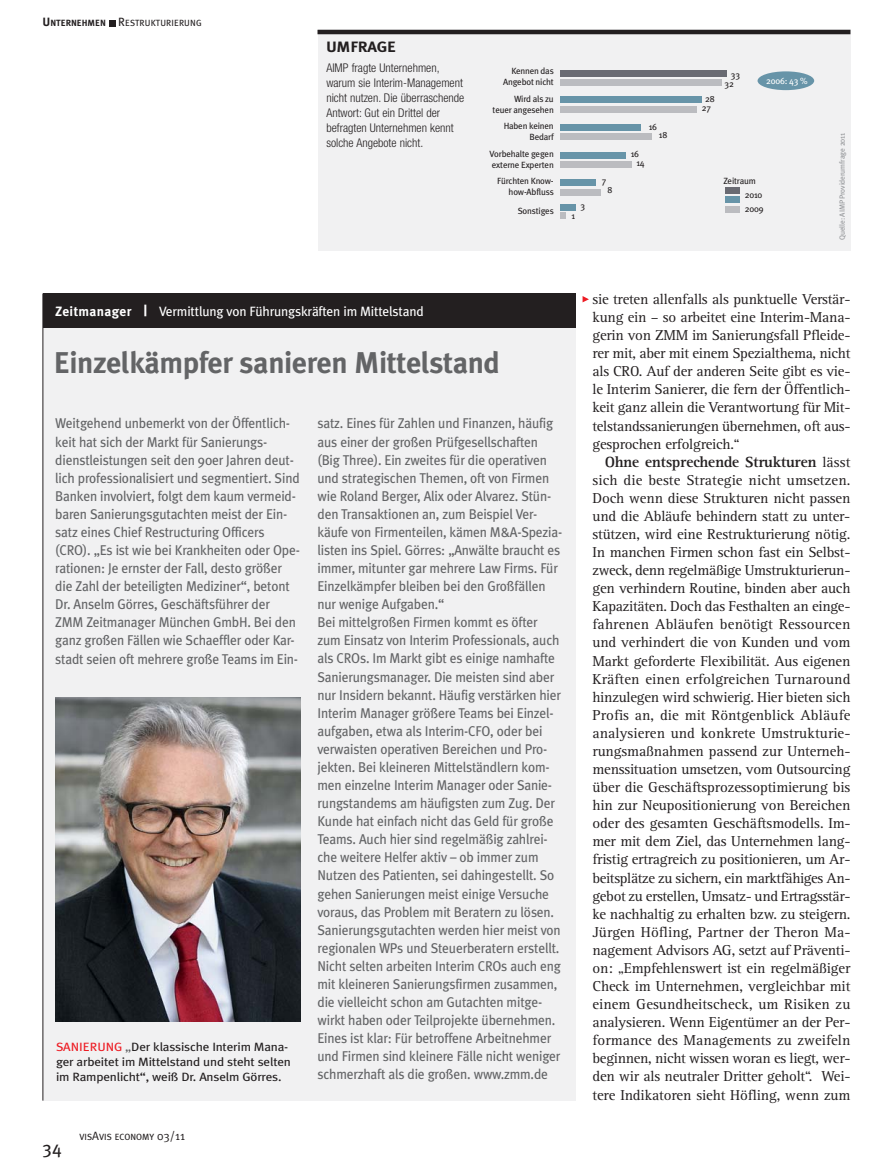
<style>
.page{position:relative;width:893px;height:1174px;background:#fff}
.page>*{position:absolute;margin:0;border:0;box-sizing:border-box;transform-origin:0 0}
.t1{font:700 30px "Meta Plus";letter-spacing:-.015em;color:#636466}
.t2{font:18px "Meta Plus";color:#231f20}
.t3{font:700 15px "Meta Plus";letter-spacing:-.015em;color:#231f20;scale:1.1 1}
.t4{font:14.85px/18.1px "Rotis Serif Std";letter-spacing:-.015em;color:#231f20;text-align:justify}
.t5{font:14.85px "Rotis Serif Std Bold VISAVIS";letter-spacing:.005em;color:#231f20}
.t6{font:14.1px/18px "Meta Plus";letter-spacing:-.015em;color:#636466;scale:.95 1}
.t7{font:13.5px "Meta Plus";letter-spacing:-.015em;color:#fff}
.t8{font:300 condensed 12px/15px "Helvetica Neue LT Std";color:#231f20}
.t9{font:12px/15px "Meta Plus";letter-spacing:-.015em;color:#231f20;scale:1.1 1}
.t10{font:9px/10.8px "Meta Plus";letter-spacing:-.02em;color:#231f20;text-align:right}
.t11{font:9px "Meta Plus";letter-spacing:.005em;color:#231f20}
.t12{font:9px "Meta Plus";color:#231f20}
.t13{font:9px "Meta Plus";letter-spacing:-.02em;color:#fff}
.t14{font:7.5px "Meta Plus";letter-spacing:-.015em;color:#939598}
.s1{font-weight:700;font-size:12px}
.s2{font-weight:700}
.s3{font-size:12px}
.s4{font-family:"Meta";font-weight:700;font-size:15px}
.s5{color:#ed1c24}
.s6{color:#636466}
.s7{font-family:"Meta Plus Normal";font-size:12px}
.s8{font-family:"Rotis Serif Std"}
</style>
<div class="page">
<div style="left:318px;top:30px;width:532px;height:221px;background:#f1f1f2"></div>
<hr style="left:317px;top:30px;width:533px;height:4px;background:#231f20">
<svg style="left:583px;top:296px;width:6px;height:6px"></svg>
<div style="left:43px;top:293px;width:532px;height:807px;background:#f1f1f2"></div>
<div style="left:43px;top:293px;width:532px;height:34px;background:#231f20"></div>
<hr style="left:43px;top:293px;width:1px;height:807px;background:#231f20">
<img style="left:55px;top:697px;width:245px;height:324px">
<div style="left:725px;top:187px;width:15px;height:7px;background:#696a72"></div>
<div style="left:560px;top:71px;width:166px;height:6px;background:#696a72"></div>
<div style="left:560px;top:79px;width:162px;height:6px;background:#bbbcc0"></div>
<div style="left:725px;top:196px;width:15px;height:7px;background:#6794a8"></div>
<div style="left:560px;top:96px;width:141px;height:7px;background:#6794a8"></div>
<div style="left:560px;top:106px;width:136px;height:7px;background:#bbbcc0"></div>
<div style="left:725px;top:206px;width:15px;height:6px;background:#bbbcc0"></div>
<div style="left:560px;top:124px;width:81px;height:6px;background:#6794a8"></div>
<div style="left:560px;top:134px;width:91px;height:6px;background:#bbbcc0"></div>
<div style="left:560px;top:152px;width:66px;height:6px;background:#6794a8"></div>
<div style="left:560px;top:162px;width:71px;height:6px;background:#bbbcc0"></div>
<div style="left:560px;top:179px;width:36px;height:7px;background:#6794a8"></div>
<div style="left:560px;top:189px;width:41px;height:7px;background:#bbbcc0"></div>
<div style="left:560px;top:204px;width:15px;height:7px;background:#6794a8"></div>
<svg style="left:560px;top:212px;width:5px;height:7px"></svg>
<div style="left:757px;top:71px;width:57px;height:19px;background:#6794a8;border-radius:50%"></div>
<svg style="left:109px;top:20px;width:6px;height:6px"></svg>
<p class="t11" style="left:43px;top:19px;width:161px"><span class="s1">U</span><span class="s2">NTERNEHMEN</span> <span class="s3">R</span>ESTRUKTURIERUNG</p>
<p class="t3" style="left:326px;top:40px;width:65px">UMFRAGE</p>
<p class="t8" style="left:326px;top:62px;width:139px">AIMP fragte Unternehmen, warum sie Interim-Management nicht nutzen. Die überraschende<br>Antwort: Gut ein Drittel der befragten Unternehmen kennt solche Angebote nicht.</p>
<p class="t10" style="left:503px;top:66px;width:52px">Kennen das<br>Angebot nicht</p>
<p class="t10" style="left:493px;top:94px;width:63px">Wird als zu teuer angesehen</p>
<p class="t10" style="left:504px;top:121px;width:52px">Haben keinen<br>Bedarf</p>
<p class="t10" style="left:490px;top:149px;width:66px;text-align:left">Vorbehalte gegen externe Experten</p>
<p class="t10" style="left:497px;top:176px;width:58px">Fürchten Know&shy;how-Abfluss</p>
<p class="t10" style="left:518px;top:206px;width:38px">Sonstiges</p>
<p class="t10" style="left:580px;top:201px;width:6px">3</p>
<p class="t10" style="left:571px;top:211px;width:5px">1</p>
<p class="t10" style="left:602px;top:176px;width:6px">7</p>
<p class="t10" style="left:607px;top:185px;width:6px">8</p>
<p class="t10" style="left:649px;top:122px;width:10px">16</p>
<p class="t10" style="left:636px;top:149px;width:10px;line-height:9.8px;text-align:left;text-indent:-6px">16<br>14</p>
<p class="t10" style="left:659px;top:130px;width:10px">18</p>
<p class="t10" style="left:702px;top:94px;width:15px;line-height:9.8px;text-align:center">28<br>27</p>
<p class="t10" style="left:724px;top:70px;width:17px;line-height:9.8px;text-align:left;text-indent:6px">33<br>32</p>
<p class="t13" style="left:766px;top:76px;width:43px">2006: 43 %</p>
<p class="t10" style="left:745px;top:175px;width:19px;line-height:13.5px;text-align:left;text-indent:-21px">Zeitraum<br>2010</p>
<p class="t10" style="left:745px;top:204px;width:20px">2009</p>
<p class="t14" style="left:839px;top:240px;width:109px;rotate:-90deg">Quelle: AIMP Providerumfrage 2011</p>
<p class="t7" style="left:55px;top:305px;width:370px"><span class="s2">Zeitmanager</span> <span class="s4">|</span> Vermittlung von Führungskräften im Mittelstand</p>
<h1 class="t1" style="left:54px;top:348px;width:448px">Einzelkämpfer sanieren Mittelstand</h1>
<p class="t6" style="left:55px;top:415px;width:259px">Weitgehend unbemerkt von der Öffentlich&shy;keit hat sich der Markt für Sanierungs&shy;dienstleistungen seit den 90er Jahren deut&shy;lich professionalisiert und segmentiert. Sind Banken involviert, folgt dem kaum vermeid&shy;baren Sanierungsgutachten meist der Ein&shy;satz eines Chief Restructuring Officers (CRO). „Es ist wie bei Krankheiten oder Ope&shy;rationen: Je ernster der Fall, desto größer die Zahl der beteiligten Mediziner“, betont Dr. Anselm Görres, Geschäftsführer der ZMM Zeitmanager München GmbH. Bei den ganz großen Fällen wie Schaeffler oder Kar&shy;stadt seien oft mehrere große Teams im Ein-</p>
<p class="t6" style="left:317px;top:415px;width:259px">satz. Eines für Zahlen und Finanzen, häufig aus einer der großen Prüfgesellschaften (Big Three). Ein zweites für die operativen und strategischen Themen, oft von Firmen wie Roland Berger, Alix oder Alvarez. Stün&shy;den Transaktionen an, zum Beispiel Ver&shy;käufe von Firmenteilen, kämen M&amp;A-Spezia&shy;listen ins Spiel. Görres: „Anwälte braucht es immer, mitunter gar mehrere Law Firms. Für Einzelkämpfer bleiben bei den Großfällen nur wenige Aufgaben.“<br>Bei mittelgroßen Firmen kommt es öfter zum Einsatz von Interim Professionals, auch als CROs. Im Markt gibt es einige namhafte Sanierungsmanager. Die meisten sind aber nur Insidern bekannt. Häufig verstärken hier Interim Manager größere Teams bei Einzel&shy;aufgaben, etwa als Interim-CFO, oder bei verwaisten operativen Bereichen und Pro&shy;jekten. Bei kleineren Mittelständlern kom&shy;men einzelne Interim Manager oder Sanie&shy;rungstandems am häufigsten zum Zug. Der Kunde hat einfach nicht das Geld für große Teams. Auch hier sind regelmäßig zahlrei&shy;che weitere Helfer aktiv – ob immer zum Nutzen des Patienten, sei dahingestellt. So gehen Sanierungen meist einige Versuche voraus, das Problem mit Beratern zu lösen.<br>Sanierungsgutachten werden hier meist von regionalen WPs und Steuerberatern erstellt.<br>Nicht selten arbeiten Interim CROs auch eng mit kleineren Sanierungsfirmen zusammen, die vielleicht schon am Gutachten mitge&shy;wirkt haben oder Teilprojekte übernehmen.<br>Eines ist klar: Für betroffene Arbeitnehmer und Firmen sind kleinere Fälle nicht weniger schmerzhaft als die großen. www.zmm.de</p>
<p class="t9" style="left:56px;top:1039px;width:215px"><span class="s5">SANIERUNG</span> <span class="s6">„</span>Der klassische Interim Mana&shy;ger arbeitet im Mittelstand und steht selten im Rampenlicht“, weiß Dr. Anselm Görres.</p>
<p class="t2" style="left:43px;top:1139px;width:21px">34</p>
<p class="t12" style="left:79px;top:1132px;width:107px">VIS<span class="s7">A</span>VIS ECONOMY <span class="s7">03/11</span></p>
<p class="t4" style="left:592px;top:291px;width:259px">sie treten allenfalls als punktuelle Verstär&shy;kung ein – so arbeitet eine Interim-Mana&shy;gerin von ZMM im Sanierungsfall Pfleide&shy;rer mit, aber mit einem Spezialthema, nicht als CRO. Auf der anderen Seite gibt es vie&shy;le Interim Sanierer, die fern der Öffentlich&shy;keit ganz allein die Verantwortung für Mit&shy;telstandssanierungen übernehmen, oft aus&shy;gesprochen erfolgreich.“</p>
<p class="t5" style="left:605px;top:455px;width:247px">Ohne entsprechende Strukturen <span class="s8">lässt</span></p>
<p class="t4" style="left:592px;top:472px;width:259px">sich die beste Strategie nicht umsetzen.<br>Doch wenn diese Strukturen nicht passen und die Abläufe behindern statt zu unter&shy;stützen, wird eine Restrukturierung nötig.<br>In manchen Firmen schon fast ein Selbst&shy;zweck, denn regelmäßige Umstrukturierun&shy;gen verhindern Routine, binden aber auch Kapazitäten. Doch das Festhalten an einge&shy;fahrenen Abläufen benötigt Ressourcen und verhindert die von Kunden und vom Markt geforderte Flexibilität. Aus eigenen Kräften einen erfolgreichen Turnaround hinzulegen wird schwierig. Hier bieten sich Profis an, die mit Röntgenblick Ab läufe analysieren und konkrete Umstrukturie&shy;rungsmaßnahmen passend zur Unterneh&shy;menssituation umsetzen, vom Outsourcing über die Geschäftsprozessoptimierung bis hin zur Neupositionierung von Bereichen oder des gesamten Geschäftsmodells. Im&shy;mer mit dem Ziel, das Unternehmen lang&shy;fristig ertragreich zu positionieren, um Ar&shy;beitsplätze zu sichern, ein marktfähiges An&shy;gebot zu erstellen, Umsatz- und Ertragsstär&shy;ke nachhaltig zu erhalten bzw. zu steigern.<br>Jürgen Höfling, Partner der Theron Ma&shy;nagement Advisors AG, setzt auf Präventi&shy;on: „Empfehlenswert ist ein regelmäßiger Check im Unternehmen, vergleichbar mit einem Gesundheitscheck, um Risiken zu analysieren. Wenn Eigentümer an der Per&shy;formance des Managements zu zweifeln beginnen, nicht wissen woran es liegt, wer&shy;den wir als neutraler Dritter geholt“. Wei&shy;tere Indikatoren sieht Höfling, wenn zum</p>
</div>
